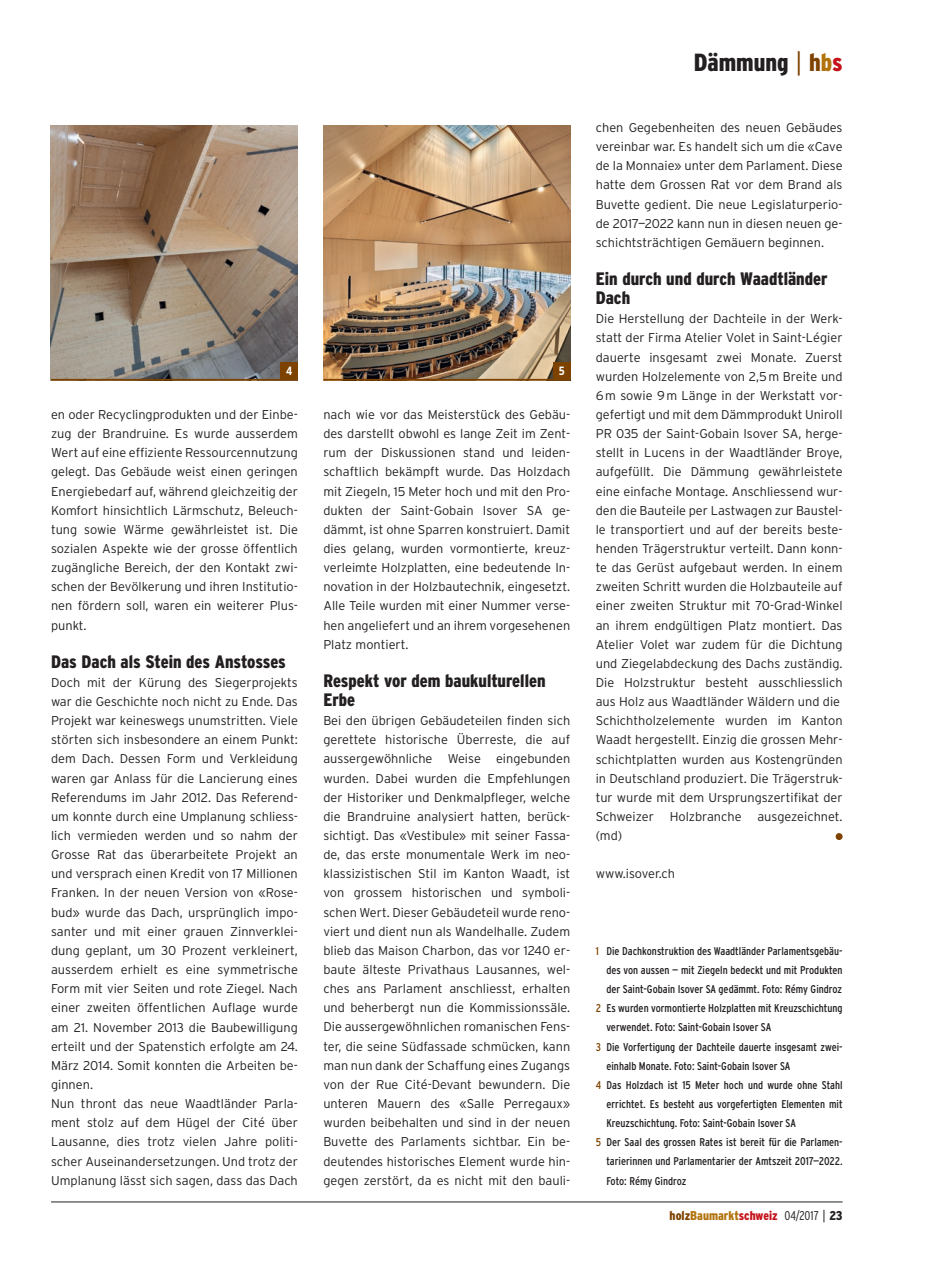
<style>
.page{position:relative;width:949px;height:1276px;background:#fff}
.page>*{position:absolute;margin:0;border:0;box-sizing:border-box;transform-origin:0 0}
.t1{font:900 condensed 24.75px "Interstate";color:#231f20}
.t2{font:900 condensed 18px/19.2px "Interstate";color:#231f20}
.t3{font:300 12.75px/19.2px "Interstate";color:#231f20;text-align:justify}
.t4{font:900 condensed 12.75px "Interstate";color:#b2730b}
.t5{font:700 condensed 12px "Interstate";color:#fff}
.t6{font:condensed 11.25px "Interstate";color:#231f20}
.s1{font-weight:300;font-stretch:normal;color:#7e4200}
.s2{color:#7e4200}
.s3{color:#b2730b}
.s4{color:#c4121a}
.s5{font-weight:300;color:#231f20}
.s6{font-weight:300;font-stretch:normal;color:#231f20}
.s7{color:#231f20}
</style>
<div class="page">
<hr style="left:51px;top:1201px;width:791px;height:1px;background:#231f20">
<svg style="left:835px;top:833px;width:7px;height:7px"></svg>
<img style="left:51px;top:125px;width:247px;height:254px">
<img style="left:323px;top:125px;width:247px;height:254px">
<div style="left:281px;top:362px;width:17px;height:17px;background:#7e4200"></div>
<hr style="left:51px;top:379px;width:247px;height:2px;background:#7e4200">
<div style="left:553px;top:362px;width:17px;height:17px;background:#7e4200"></div>
<hr style="left:323px;top:379px;width:247px;height:2px;background:#7e4200">
<p class="t5" style="left:286px;top:364px;width:8px">4</p>
<p class="t5" style="left:558px;top:364px;width:7px">5</p>
<p class="t3" style="left:51px;top:405px;width:248px">en oder Recyclingprodukten und der Einbe&shy;zug der Brandruine. Es wurde ausserdem Wert auf eine effiziente Ressourcennutzung gelegt. Das Gebäude weist einen geringen Energiebedarf auf, während gleichzeitig der Komfort hinsichtlich Lärmschutz, Beleuch&shy;tung sowie Wärme gewährleistet ist. Die sozialen Aspekte wie der grosse öffentlich zugängliche Bereich, der den Kontakt zwi&shy;schen der Bevölkerung und ihren Institutio&shy;nen fördern soll, waren ein weiterer Plus&shy;punkt.</p>
<h2 class="t2" style="left:51px;top:652px;width:236px">Das Dach als Stein des Anstosses</h2>
<p class="t3" style="left:51px;top:672px;width:248px;text-align:left">Doch mit der Kürung des Siegerprojekts war die Geschichte noch nicht zu Ende. Das Projekt war keineswegs unumstritten. Viele störten sich insbesondere an einem Punkt: dem Dach. Dessen Form und Verkleidung waren gar Anlass für die Lancierung eines Referendums im Jahr 2012. Das Referend&shy;um konnte durch eine Umplanung schliess&shy;lich vermieden werden und so nahm der Grosse Rat das überarbeitete Projekt an und versprach einen Kredit von 17 Millionen Franken. In der neuen Version von «Rose&shy;bud» wurde das Dach, ursprünglich impo&shy;santer und mit einer grauen Zinnverklei&shy;dung geplant, um 30 Prozent verkleinert, ausserdem erhielt es eine symmetrische Form mit vier Seiten und rote Ziegel. Nach einer zweiten öffentlichen Auflage wurde am 21. November 2013 die Baubewilligung erteilt und der Spatenstich erfolgte am 24.<br>März 2014. Somit konnten die Arbeiten be&shy;ginnen.<br>Nun thront das neue Waadtländer Parla&shy;ment stolz auf dem Hügel der Cité über Lausanne, dies trotz vielen Jahre politi&shy;scher Auseinandersetzungen. Und trotz der Umplanung lässt sich sagen, dass das Dach</p>
<p class="t3" style="left:323px;top:405px;width:248px">nach wie vor das Meisterstück des Gebäu&shy;des darstellt obwohl es lange Zeit im Zent&shy;rum der Diskussionen stand und leiden&shy;schaftlich bekämpft wurde. Das Holzdach mit Ziegeln, 15 Meter hoch und mit den Pro&shy;dukten der Saint-Gobain Isover SA ge&shy;dämmt, ist ohne Sparren konstruiert. Damit dies gelang, wurden vormontierte, kreuz&shy;verleimte Holzplatten, eine bedeutende In&shy;novation in der Holzbautechnik, eingesetzt.<br>Alle Teile wurden mit einer Nummer verse&shy;hen angeliefert und an ihrem vorgesehenen Platz montiert.</p>
<h2 class="t2" style="left:323px;top:671px;width:223px">Respekt vor dem baukulturellen<br>Erbe</h2>
<p class="t3" style="left:323px;top:711px;width:248px">Bei den übrigen Gebäudeteilen finden sich gerettete historische Überreste, die auf aussergewöhnliche Weise eingebunden wurden. Dabei wurden die Empfehlungen der Historiker und Denkmalpfleger, welche die Brandruine analysiert hatten, berück&shy;sichtigt. Das «Vestibule» mit seiner Fassa&shy;de, das erste monumentale Werk im neo&shy;klassizistischen Stil im Kanton Waadt, ist von grossem historischen und symboli&shy;schen Wert. Dieser Gebäudeteil wurde reno&shy;viert und dient nun als Wandelhalle. Zudem blieb das Maison Charbon, das vor 1240 er&shy;baute älteste Privathaus Lausannes, wel&shy;ches ans Parlament anschliesst, erhalten und beherbergt nun die Kommissionssäle.<br>Die aussergewöhnlichen romanischen Fens&shy;ter, die seine Südfassade schmücken, kann man nun dank der Schaffung eines Zugangs von der Rue Cité-Devant bewundern. Die unteren Mauern des «Salle Perregaux» wurden beibehalten und sind in der neuen Buvette des Parlaments sichtbar. Ein be&shy;deutendes historisches Element wurde hin&shy;gegen zerstört, da es nicht mit den bauli-</p>
<h1 class="t1" style="left:693px;top:49px;width:150px">Dämmung <span class="s1">|</span> <span class="s2">h</span><span class="s3">b</span><span class="s4">s</span></h1>
<p class="t3" style="left:595px;top:118px;width:248px">chen Gegebenheiten des neuen Gebäudes vereinbar war. Es handelt sich um die «Cave de la Monnaie» unter dem Parlament. Diese hatte dem Grossen Rat vor dem Brand als Buvette gedient. Die neue Legislaturperio&shy;de 2017—2022 kann nun in diesen neuen ge&shy;schichtsträchtigen Gemäuern beginnen.</p>
<h2 class="t2" style="left:595px;top:269px;width:233px">Ein durch und durch Waadtländer<br>Dach</h2>
<p class="t3" style="left:595px;top:309px;width:248px;text-align:left">Die Herstellung der Dachteile in der Werk&shy;statt der Firma Atelier Volet in Saint-Légier dauerte insgesamt zwei Monate. Zuerst wurden Holzelemente von 2,5m Breite und 6m sowie 9m Länge in der Werkstatt vor&shy;gefertigt und mit dem Dämmprodukt Uniroll PR 035 der Saint-Gobain Isover SA, herge&shy;stellt in Lucens in der Waadtländer Broye, aufgefüllt. Die Dämmung gewährleistete eine einfache Montage. Anschliessend wur&shy;den die Bauteile per Lastwagen zur Baustel&shy;le transportiert und auf der bereits beste&shy;henden Trägerstruktur verteilt. Dann konn&shy;te das Gerüst aufgebaut werden. In einem zweiten Schritt wurden die Holzbauteile auf einer zweiten Struktur mit 70-Grad-Winkel an ihrem endgültigen Platz montiert. Das Atelier Volet war zudem für die Dichtung und Ziegelabdeckung des Dachs zuständig.<br>Die Holzstruktur besteht ausschliesslich aus Holz aus Waadtländer Wäldern und die Schichtholzelemente wurden im Kanton Waadt hergestellt. Einzig die grossen Mehr&shy;schichtplatten wurden aus Kostengründen in Deutschland produziert. Die Trägerstruk&shy;tur wurde mit dem Ursprungszertifikat der Schweizer Holzbranche ausgezeichnet. (md)</p>
<p class="t3" style="left:595px;top:864px;width:81px">www.isover.ch</p>
<p class="t6" style="left:595px;top:944px;width:248px"><span class="s2">1</span> Die Dachkonstruktion des Waadtländer Parlamentsgebäu-</p>
<p class="t6" style="left:606px;top:963px;width:237px">des von aussen — mit Ziegeln bedeckt und mit Produkten</p>
<p class="t6" style="left:606px;top:983px;width:237px">der Saint-Gobain Isover SA gedämmt. Foto: Rémy Gindroz</p>
<p class="t6" style="left:595px;top:1002px;width:248px"><span class="s2">2</span> Es wurden vormontierte Holzplatten mit Kreuzschichtung</p>
<p class="t6" style="left:606px;top:1021px;width:166px">verwendet. Foto: Saint-Gobain Isover SA</p>
<p class="t6" style="left:595px;top:1040px;width:248px"><span class="s2">3</span> Die Vorfertigung der Dachteile dauerte insgesamt zwei-</p>
<p class="t6" style="left:606px;top:1059px;width:185px">einhalb Monate. Foto: Saint-Gobain Isover SA</p>
<p class="t6" style="left:595px;top:1078px;width:248px"><span class="s2">4</span> Das Holzdach ist 15 Meter hoch und wurde ohne Stahl</p>
<p class="t6" style="left:606px;top:1097px;width:238px">errichtet. Es besteht aus vorgefertigten Elementen mit</p>
<p class="t6" style="left:606px;top:1117px;width:191px">Kreuzschichtung. Foto: Saint-Gobain Isover SA</p>
<p class="t6" style="left:595px;top:1136px;width:248px"><span class="s2">5</span> Der Saal des grossen Rates ist bereit für die Parlamen-</p>
<p class="t6" style="left:606px;top:1155px;width:237px">tarierinnen und Parlamentarier der Amtszeit 2017—2022.</p>
<p class="t6" style="left:606px;top:1174px;width:81px">Foto: Rémy Gindroz</p>
<p class="t4" style="left:669px;top:1208px;width:174px"><span class="s2">holz</span>Baumarkt<span class="s4">schweiz</span> <span class="s5">04/2017</span> <span class="s6">|</span> <span class="s7">23</span></p>
</div>
